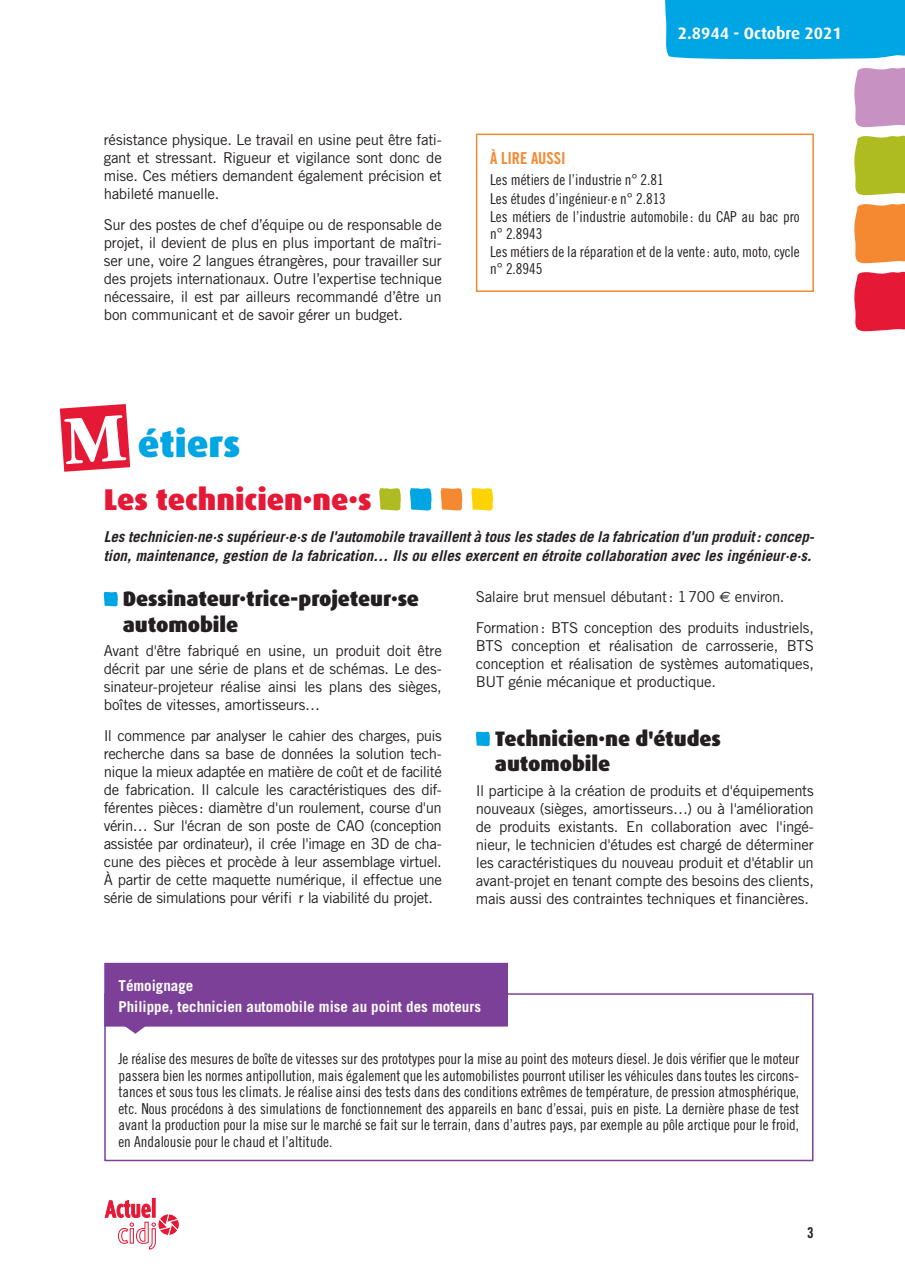
<style>
.page{position:relative;width:905px;height:1275px;background:#fff}
.page>*{position:absolute;margin:0;border:0;box-sizing:border-box;transform-origin:0 0}
.t1{font:900 37.5px "Dax";color:#00a5e3}
.t2{font:900 30px "Dax";color:#e51836}
.t3{font:900 21px/25.2px "Dax";letter-spacing:-.005em;color:#231f20}
.t4{font:700 16.5px "Dax";color:#fff}
.t5{font:16.5px "Trade Gothic Bold Cond Twenty";letter-spacing:-.005em;color:#f58932}
.t6{font:15px/18px "Trade Gothic";letter-spacing:-.02em;color:#231f20;text-align:justify}
.t7{font:15px/16.5px "Trade Gothic Cond Eighteen";letter-spacing:-.005em;color:#231f20}
.t8{font:italic 700 15px/18.8px "Trade Gothic";color:#231f20}
.t9{font:700 15px/21px "Trade Gothic";color:#fff}
.t10{font:15px "Trade Gothic Bold Cond Twenty";color:#231f20}
.s1{font-family:"Euro Sans"}
</style>
<div class="page">
<div style="left:152px;top:1198px;width:3px;height:19px;border:1px solid #e51836"></div>
<svg style="left:105px;top:1200px;width:75px;height:49px"></svg>
<svg style="left:854px;top:67px;width:51px;height:61px;background:#cb9bc6"></svg>
<svg style="left:854px;top:135px;width:51px;height:61px;background:#b5c134"></svg>
<svg style="left:854px;top:203px;width:51px;height:61px;background:#f59343"></svg>
<svg style="left:854px;top:271px;width:51px;height:61px;background:#e72c47"></svg>
<svg style="left:379px;top:488px;width:22px;height:23px"></svg>
<svg style="left:410px;top:488px;width:22px;height:23px"></svg>
<svg style="left:440px;top:488px;width:23px;height:23px"></svg>
<svg style="left:471px;top:488px;width:22px;height:23px"></svg>
<svg style="left:103px;top:592px;width:15px;height:15px"></svg>
<svg style="left:475px;top:731px;width:15px;height:15px"></svg>
<div style="left:476px;top:134px;width:338px;height:158px;border:2px solid #f58932"></div>
<div style="left:104px;top:993px;width:709px;height:168px;border:2px solid #7c4099"></div>
<div style="left:105px;top:963px;width:402px;height:63px;background:#7c4099"></div>
<svg style="left:118px;top:1026px;width:34px;height:8px"></svg>
<div style="left:665px;top:0;width:240px;height:60px;background:#00a5e3"></div>
<svg style="left:60px;top:404px;width:70px;height:68px;background:#e8344e"></svg>
<p class="t6" style="left:104px;top:131px;width:340px">résistance physique. Le travail en usine peut être fati&shy;gant et stressant. Rigueur et vigilance sont donc de mise. Ces métiers demandent également précision et habileté manuelle.</p>
<p class="t6" style="left:104px;top:215px;width:340px">Sur des postes de chef d’équipe ou de responsable de projet, il devient de plus en plus important de maîtri&shy;ser une, voire 2 langues étrangères, pour travailler sur des projets internationaux. Outre l’expertise technique nécessaire, il est par ailleurs recommandé d’être un bon communicant et de savoir gérer un budget.</p>
<p class="t4" style="left:678px;top:24px;width:165px">2.8944 - Octobre 2021</p>
<p class="t5" style="left:490px;top:148px;width:77px">À LIRE AUSSI</p>
<p class="t7" style="left:490px;top:170px;width:311px;line-height:18.6px">Les métiers de l’industrie n° 2.81<br>Les études d’ingénieur·e n° 2.813<br>Les métiers de l’industrie automobile: du CAP au bac pro</p>
<p class="t7" style="left:490px;top:224px;width:311px;line-height:18.6px">n° 2.8943<br>Les métiers de la réparation et de la vente: auto, moto, cycle</p>
<p class="t7" style="left:490px;top:260px;width:54px">n° 2.8945</p>
<h1 class="t1" style="left:138px;top:423px;width:104px">étiers</h1>
<h2 class="t2" style="left:104px;top:483px;width:269px">Les technicien·ne·s</h2>
<p class="t8" style="left:104px;top:527px;width:712px">Les technicien·ne·s supérieur·e·s de l'automobile travaillent à tous les stades de la fabrication d'un produit: concep&shy;tion, maintenance, gestion de la fabrication… Ils ou elles exercent en étroite collaboration avec les ingénieur·e·s.</p>
<h3 class="t3" style="left:123px;top:587px;width:298px">Dessinateur·trice-projeteur·se automobile</h3>
<p class="t6" style="left:104px;top:641px;width:340px">Avant d'être fabriqué en usine, un produit doit être décrit par une série de plans et de schémas. Le des&shy;sinateur-projeteur réalise ainsi les plans des sièges, boîtes de vitesses, amortisseurs…</p>
<p class="t6" style="left:104px;top:726px;width:340px">Il commence par analyser le cahier des charges, puis recherche dans sa base de données la solution tech&shy;nique la mieux adaptée en matière de coût et de facilité de fabrication. Il calcule les caractéristiques des dif&shy;férentes pièces: diamètre d'un roulement, course d'un vérin… Sur l'écran de son poste de CAO (conception assistée par ordinateur), il crée l'image en 3D de cha&shy;cune des pièces et procède à leur assemblage virtuel.<br>À partir de cette maquette numérique, il effectue une série de simulations pour vérifi r la viabilité du projet.</p>
<p class="t6" style="left:476px;top:581px;width:340px;line-height:30.8px">Salaire brut mensuel débutant: 1700 <span class="s1">€</span> environ.<br>Formation: BTS conception des produits industriels,</p>
<p class="t6" style="left:476px;top:636px;width:340px">BTS conception et réalisation de carrosserie, BTS conception et réalisation de systèmes automatiques, BUT génie mécanique et productique.</p>
<h3 class="t3" style="left:495px;top:726px;width:228px">Technicien·ne d'études automobile</h3>
<p class="t6" style="left:476px;top:781px;width:340px">Il participe à la création de produits et d'équipements nouveaux (sièges, amortisseurs…) ou à l'amélioration de produits existants. En collaboration avec l'ingé&shy;nieur, le technicien d'études est chargé de déterminer les caractéristiques du nouveau produit et d'établir un avant-projet en tenant compte des besoins des clients, mais aussi des contraintes techniques et financières.</p>
<p class="t9" style="left:119px;top:975px;width:364px">Témoignage<br>Philippe, technicien automobile mise au point des moteurs</p>
<p class="t7" style="left:119px;top:1051px;width:682px;text-align:justify">Je réalise des mesures de boîte de vitesses sur des prototypes pour la mise au point des moteurs diesel. Je dois vérifier que le moteur passera bien les normes antipollution, mais également que les automobilistes pourront utiliser les véhicules dans toutes les circons&shy;tances et sous tous les climats. Je réalise ainsi des tests dans des conditions extrêmes de température, de pression atmosphérique, etc. Nous procédons à des simulations de fonctionnement des appareils en banc d’essai, puis en piste. La dernière phase de test avant la production pour la mise sur le marché se fait sur le terrain, dans d’autres pays, par exemple au pôle arctique pour le froid, en Andalousie pour le chaud et l’altitude.</p>
<p class="t10" style="left:807px;top:1223px;width:8px">3</p>
</div>
